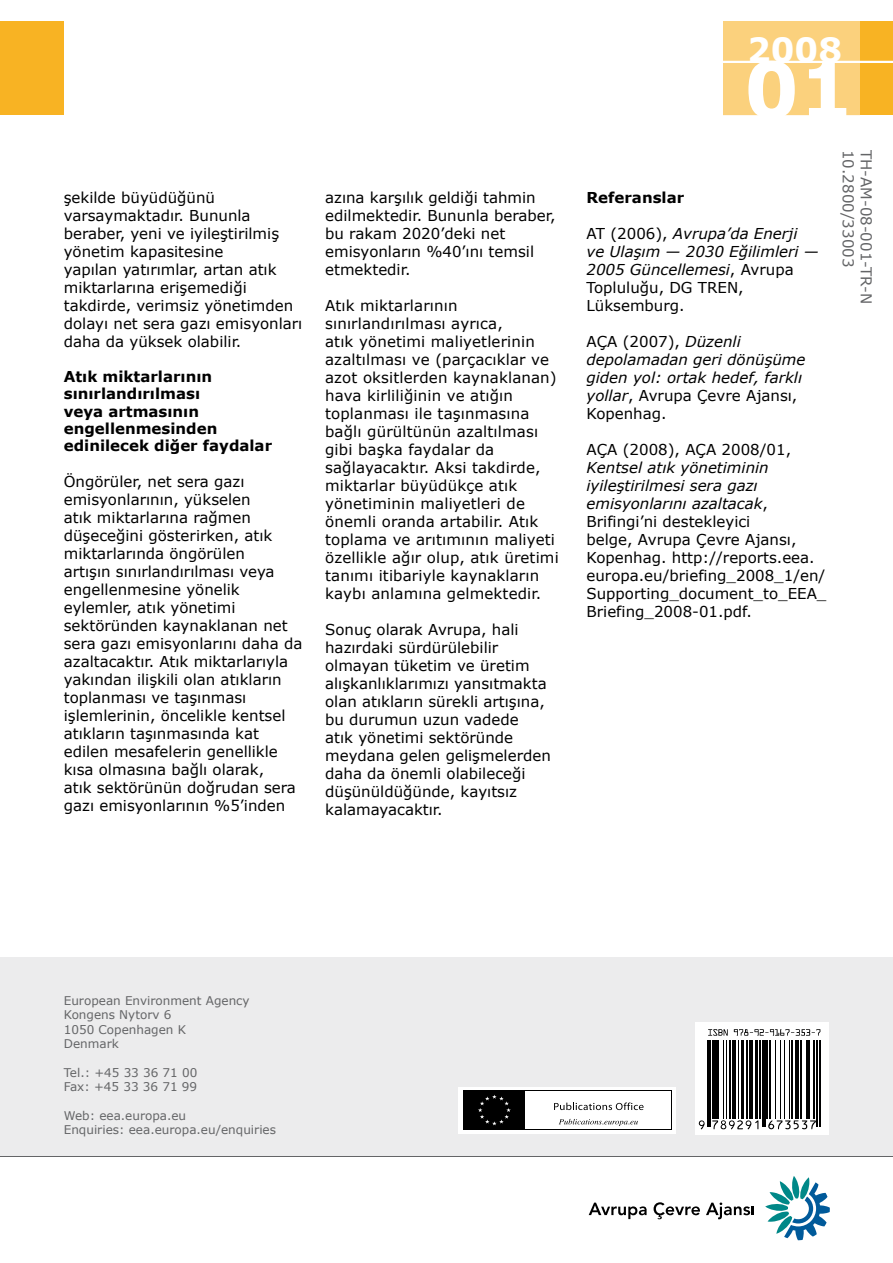
<style>
.page{position:relative;width:893px;height:1263px;background:#fff}
.page>*{position:absolute;margin:0;border:0;box-sizing:border-box;transform-origin:0 0}
.t1{font:700 76.95px "Verdana";color:#fff}
.t2{font:700 33.3px "Verdana";color:#fff}
.t3{font:15px/18px "Verdana";color:#000}
.t4{font:italic 15px/18px "Verdana";color:#000}
.t5{font:700 15px/17.2px "Verdana";color:#000}
.t6{font:15px/18px "Verdana";color:#646567}
.t7{font:12px/14.4px "Verdana";color:#646567}
.s1{font-style:normal}
.s2{font-style:italic}
</style>
<div class="page">
<div style="left:0;top:21px;width:64px;height:94px;background:#f8b323"></div>
<div style="left:723px;top:21px;width:170px;height:94px;background:#f8b323"></div>
<div style="left:723px;top:21px;width:137px;height:94px;background:#fbd17d"></div>
<hr style="left:723px;top:61px;width:170px;height:2px;background:#fff">
<div style="left:0;top:957px;width:893px;height:199px;background:#ececed"></div>
<hr style="left:0;top:1156px;width:893px;height:1px;background:#646567">
<svg style="left:459px;top:1087px;width:217px;height:46px;background:#ddd"></svg>
<div style="left:463px;top:1090px;width:208px;height:39px;background:#000"></div>
<div style="left:526px;top:1091px;width:145px;height:38px;background:#fff"></div>
<svg style="left:554px;top:1102px;width:90px;height:8px"></svg>
<svg style="left:478px;top:1095px;width:33px;height:30px"></svg>
<svg style="left:559px;top:1119px;width:79px;height:7px"></svg>
<svg style="left:765px;top:1176px;width:65px;height:64px"></svg>
<svg style="left:589px;top:1202px;width:58px;height:17px"></svg>
<svg style="left:654px;top:1202px;width:46px;height:17px"></svg>
<svg style="left:706px;top:1202px;width:48px;height:17px"></svg>
<svg style="left:695px;top:1022px;width:133px;height:112px;background:#d6d6d6"></svg>
<hr style="left:707px;top:1040px;width:1px;height:87px;background:#000">
<hr style="left:709px;top:1040px;width:2px;height:87px;background:#000">
<hr style="left:712px;top:1040px;width:3px;height:79px;background:#000">
<hr style="left:716px;top:1040px;width:3px;height:79px;background:#000">
<hr style="left:723px;top:1040px;width:1px;height:79px;background:#000">
<hr style="left:726px;top:1040px;width:1px;height:79px;background:#000">
<hr style="left:730px;top:1040px;width:1px;height:79px;background:#000">
<hr style="left:732px;top:1040px;width:4px;height:79px;background:#000">
<hr style="left:738px;top:1040px;width:1px;height:79px;background:#000">
<hr style="left:742px;top:1040px;width:2px;height:79px;background:#000">
<hr style="left:746px;top:1040px;width:2px;height:79px;background:#000">
<hr style="left:749px;top:1040px;width:3px;height:79px;background:#000">
<hr style="left:755px;top:1040px;width:2px;height:79px;background:#000">
<hr style="left:760px;top:1040px;width:1px;height:79px;background:#000">
<hr style="left:762px;top:1040px;width:1px;height:87px;background:#000">
<hr style="left:764px;top:1040px;width:1px;height:87px;background:#000">
<hr style="left:767px;top:1040px;width:1px;height:79px;background:#000">
<hr style="left:769px;top:1040px;width:1px;height:79px;background:#000">
<hr style="left:775px;top:1040px;width:1px;height:79px;background:#000">
<hr style="left:780px;top:1040px;width:1px;height:79px;background:#000">
<hr style="left:783px;top:1040px;width:1px;height:79px;background:#000">
<hr style="left:789px;top:1040px;width:1px;height:79px;background:#000">
<hr style="left:792px;top:1040px;width:1px;height:79px;background:#000">
<hr style="left:795px;top:1040px;width:4px;height:79px;background:#000">
<hr style="left:800px;top:1040px;width:1px;height:79px;background:#000">
<hr style="left:806px;top:1040px;width:1px;height:79px;background:#000">
<hr style="left:808px;top:1040px;width:1px;height:79px;background:#000">
<hr style="left:813px;top:1040px;width:1px;height:79px;background:#000">
<hr style="left:817px;top:1040px;width:1px;height:87px;background:#000">
<hr style="left:819px;top:1040px;width:1px;height:87px;background:#000">
<svg style="left:708px;top:1029px;width:20px;height:7px"></svg>
<svg style="left:734px;top:1029px;width:86px;height:7px"></svg>
<svg style="left:699px;top:1120px;width:6px;height:9px"></svg>
<svg style="left:712px;top:1120px;width:46px;height:9px"></svg>
<svg style="left:768px;top:1120px;width:48px;height:9px"></svg>
<p class="t3" style="left:64px;top:188px;width:240px">şekilde büyüdüğünü varsaymaktadır. Bununla beraber, yeni ve iyileştirilmiş yönetim kapasitesine<br>yapılan yatırımlar, artan atık miktarlarına erişemediği takdirde, verimsiz yönetimden dolayı net sera gazı emisyonları daha da yüksek olabilir.</p>
<p class="t5" style="left:64px;top:367px;width:210px">Atık miktarlarının sınırlandırılması<br>veya artmasının engellenmesinden edinilecek diğer faydalar</p>
<p class="t3" style="left:64px;top:472px;width:240px">Öngörüler, net sera gazı emisyonlarının, yükselen<br>atık miktarlarına rağmen düşeceğini gösterirken, atık miktarlarında öngörülen<br>artışın sınırlandırılması veya engellenmesine yönelik eylemler, atık yönetimi sektöründen kaynaklanan net sera gazı emisyonlarını daha da azaltacaktır. Atık miktarlarıyla yakından ilişkili olan atıkların toplanması ve taşınması işlemlerinin, öncelikle kentsel atıkların taşınmasında kat edilen mesafelerin genellikle kısa olmasına bağlı olarak,<br>atık sektörünün doğrudan sera gazı emisyonlarının %5’inden</p>
<p class="t3" style="left:325px;top:188px;width:232px">azına karşılık geldiği tahmin edilmektedir. Bununla beraber, bu rakam 2020’deki net emisyonların %40’ını temsil etmektedir.</p>
<p class="t3" style="left:325px;top:296px;width:235px">Atık miktarlarının sınırlandırılması ayrıca,<br>atık yönetimi maliyetlerinin azaltılması ve (parçacıklar ve azot oksitlerden kaynaklanan) hava kirliliğinin ve atığın toplanması ile taşınmasına bağlı gürültünün azaltılması gibi başka faydalar da sağlayacaktır. Aksi takdirde, miktarlar büyüdükçe atık yönetiminin maliyetleri de önemli oranda artabilir. Atık toplama ve arıtımının maliyeti özellikle ağır olup, atık üretimi tanımı itibariyle kaynakların kaybı anlamına gelmektedir.</p>
<p class="t3" style="left:325px;top:620px;width:227px">Sonuç olarak Avrupa, hali hazırdaki sürdürülebilir olmayan tüketim ve üretim alışkanlıklarımızı yansıtmakta olan atıkların sürekli artışına, bu durumun uzun vadede<br>atık yönetimi sektöründe meydana gelen gelişmelerden daha da önemli olabileceği düşünüldüğünde, kayıtsız kalamayacaktır.</p>
<h2 class="t2" style="left:747px;top:29px;width:96px">2008</h2>
<h1 class="t1" style="left:744px;top:41px;width:111px">01</h1>
<p class="t5" style="left:586px;top:188px;width:99px">Referanslar</p>
<p class="t4" style="left:586px;top:224px;width:234px"><span class="s1">AT (2006),</span> Avrupa’da Enerji ve Ulaşım — 2030 Eğilimleri —<br>2005 Güncellemesi<span class="s1">, Avrupa<br>Topluluğu, DG TREN,<br>Lüksemburg.</span></p>
<p class="t4" style="left:586px;top:332px;width:220px"><span class="s1">AÇA (2007),</span> Düzenli depolamadan geri dönüşüme giden yol: ortak hedef, farklı yollar<span class="s1">, Avrupa Çevre Ajansı,<br>Kopenhag.</span></p>
<p class="t3" style="left:586px;top:440px;width:206px">AÇA (2008), AÇA 2008/01,</p>
<p class="t3" style="left:586px;top:458px;width:241px"><span class="s2">Kentsel atık yönetiminin iyileştirilmesi sera gazı emisyonlarını azaltacak</span>,<br>Brifingi’ni destekleyici<br>belge, Avrupa Çevre Ajansı,<br>Kopenhag. http://reports.eea. europa.eu/briefing_2008_1/en/<br>Supporting_document_to_EEA_<br>Briefing_2008-01.pdf.</p>
<p class="t6" style="left:876px;top:150px;width:155px;rotate:90deg">TH-AM-08-001-TR-N<br>10.2800/33003</p>
<p class="t7" style="left:64px;top:993px;width:187px">European Environment Agency<br>Kongens Nytorv 6<br>1050 Copenhagen K<br>Denmark</p>
<p class="t7" style="left:64px;top:1065px;width:135px">Tel.: +45 33 36 71 00<br>Fax: +45 33 36 71 99</p>
<p class="t7" style="left:64px;top:1108px;width:214px">Web: eea.europa.eu<br>Enquiries: eea.europa.eu/enquiries</p>
</div>
